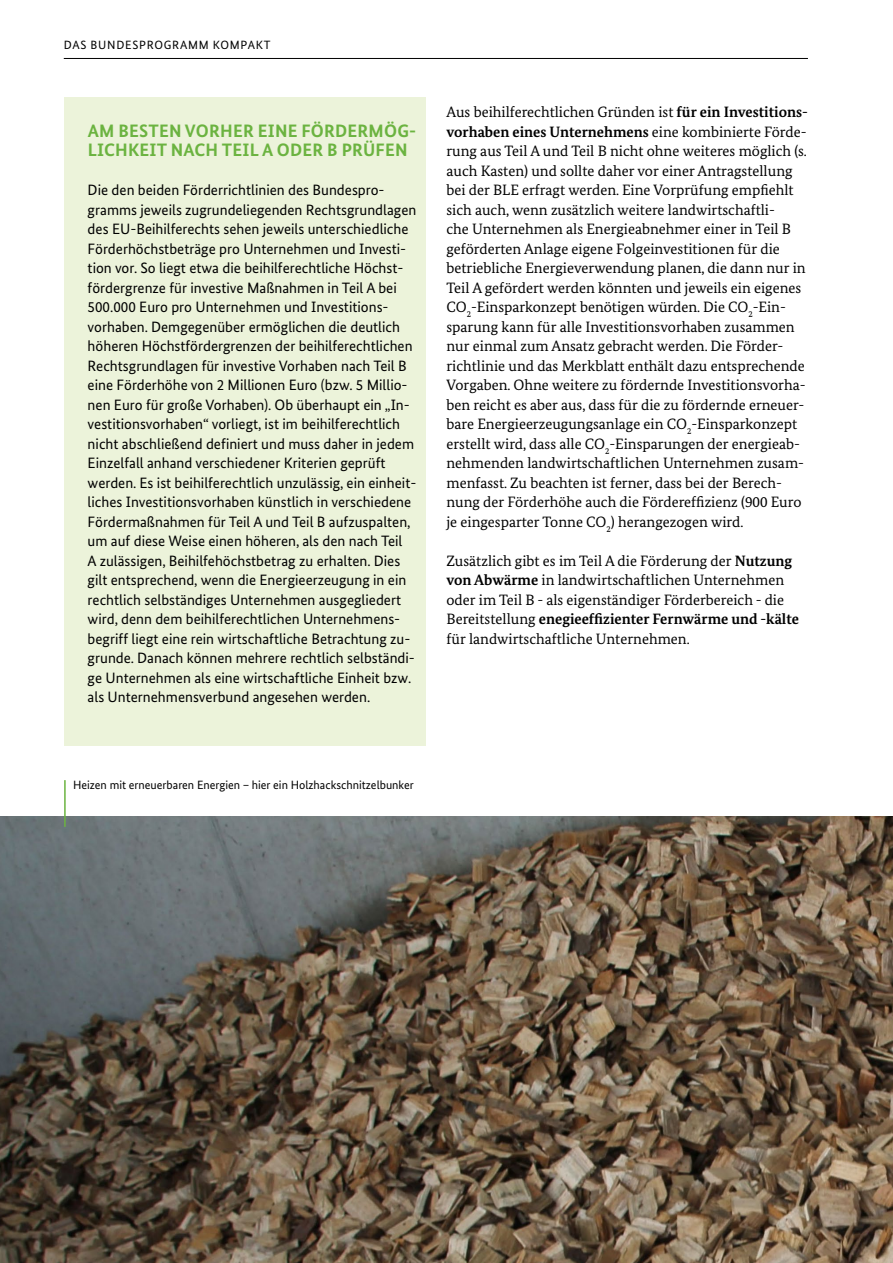
<style>
.page{position:relative;width:893px;height:1263px;background:#fff}
.page>*{position:absolute;margin:0;border:0;box-sizing:border-box;transform-origin:0 0}
.Infokasten_Überschrift{font:700 18px/19.5px "Bundes Sans";letter-spacing:.01em;color:#6bb340}
.TEXT_Fließtext{font:15px/19.5px "Bundes Serif";color:#000}
.Infokasten_Fließtext{font:15px/19.5px "Bundes Sans";color:#000}
.t1{font:12px "Bundes Sans";color:#000}
.t2{font:12px "Bundes Sans";letter-spacing:.06em;color:#000}
.s1{font-weight:700}
</style>
<div class="page">
<hr style="left:64px;top:58px;width:744px;height:1px;background:#000">
<div style="left:64px;top:98px;width:361px;height:648px;background:#ecf3da"></div>
<img style="left:0;top:817px;width:893px;height:446px">
<hr style="left:64px;top:780px;width:2px;height:47px;background:#6bb340">
<p class="t2" style="left:64px;top:37px;width:208px">DAS BUNDESPROGRAMM KOMPAKT</p>
<h2 class="Infokasten_Überschrift" style="left:88px;top:120px;width:330px">AM BESTEN VORHER EINE FÖRDERMÖG-<br>LICHKEIT NACH TEIL A ODER B PRÜFEN</h2>
<p class="Infokasten_Fließtext" style="left:88px;top:180px;width:330px">Die den beiden Förderrichtlinien des Bundespro&shy;gramms jeweils zugrundeliegenden Rechtsgrundlagen des EU-Beihilferechts sehen jeweils unterschiedliche Förderhöchstbeträge pro Unternehmen und Investi&shy;tion vor. So liegt etwa die beihilferechtliche Höchst&shy;fördergrenze für investive Maßnahmen in Teil A bei 500.000 Euro pro Unternehmen und Investitions&shy;vorhaben. Demgegenüber ermöglichen die deutlich höheren Höchstfördergrenzen der beihilferechtlichen Rechtsgrundlagen für investive Vorhaben nach Teil B eine Förderhöhe von 2 Millionen Euro (bzw. 5 Millio&shy;nen Euro für große Vorhaben). Ob überhaupt ein „In&shy;vestitionsvorhaben“ vorliegt, ist im beihilferechtlich nicht abschließend definiert und muss daher in jedem Einzelfall anhand verschiedener Kriterien geprüft werden. Es ist beihilferechtlich unzulässig, ein einheit&shy;liches Investitionsvorhaben künstlich in verschiedene Fördermaßnahmen für Teil A und Teil B aufzuspalten, um auf diese Weise einen höheren, als den nach Teil<br>A zulässigen, Beihilfehöchstbetrag zu erhalten. Dies gilt entsprechend, wenn die Energieerzeugung in ein rechtlich selbständiges Unternehmen ausgegliedert wird, denn dem beihilferechtlichen Unternehmens&shy;begriff liegt eine rein wirtschaftliche Betrachtung zu&shy;grunde. Danach können mehrere rechtlich selbständi&shy;ge Unternehmen als eine wirtschaftliche Einheit bzw. als Unternehmensverbund angesehen werden.</p>
<p class="t1" style="left:73px;top:778px;width:342px">Heizen mit erneuerbaren Energien – hier ein Holzhackschnitzelbunker</p>
<p class="TEXT_Fließtext" style="left:446px;top:102px;width:363px">Aus beihilferechtlichen Gründen ist <span class="s1">für ein Investitions&shy;vorhaben eines Unternehmens</span> eine kombinierte Förde&shy;rung aus Teil A und Teil B nicht ohne weiteres möglich (s. auch Kasten) und sollte daher vor einer Antragstellung bei der BLE erfragt werden. Eine Vorprüfung empfiehlt sich auch, wenn zusätzlich weitere landwirtschaftli-<br>che Unternehmen als Energieabnehmer einer in Teil B geförderten Anlage eigene Folgeinvestitionen für die betriebliche Energieverwendung planen, die dann nur in Teil A gefördert werden könnten und jeweils ein eigenes CO<sub>2</sub>-Einsparkonzept benötigen würden. Die CO<sub>2</sub>-Ein&shy;sparung kann für alle Investitionsvorhaben zusammen nur einmal zum Ansatz gebracht werden. Die Förder&shy;richtlinie und das Merkblatt enthält dazu entsprechende Vorgaben. Ohne weitere zu fördernde Investitionsvorha&shy;ben reicht es aber aus, dass für die zu fördernde erneuer&shy;bare Energieerzeugungsanlage ein CO<sub>2</sub>-Einsparkonzept erstellt wird, dass alle CO<sub>2</sub>-Einsparungen der energieab&shy;nehmenden landwirtschaftlichen Unternehmen zusam&shy;menfasst. Zu beachten ist ferner, dass bei der Berech&shy;nung der Förderhöhe auch die Fördereffizienz (900 Euro je eingesparter Tonne CO<sub>2</sub>) herangezogen wird.</p>
<p class="TEXT_Fließtext" style="left:446px;top:550px;width:354px">Zusätzlich gibt es im Teil A die Förderung der <span class="s1">Nutzung von Abwärme</span> in landwirtschaftlichen Unternehmen oder im Teil B - als eigenständiger Förderbereich - die Bereitstellung <span class="s1">enegieeffizienter Fernwärme und -kälte </span>für landwirtschaftliche Unternehmen.</p>
</div>
